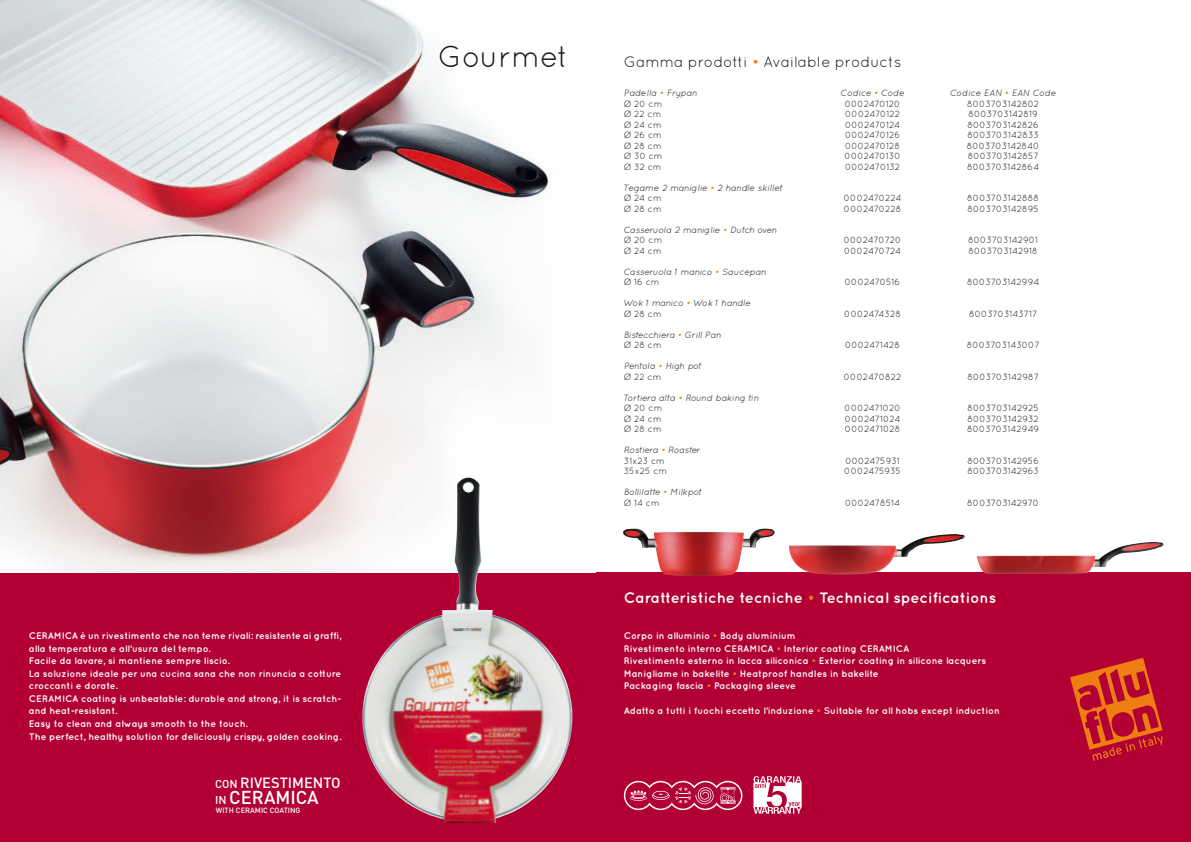
<style>
.page{position:relative;width:1191px;height:842px;background:#fff}
.page>*{position:absolute;margin:0;border:0;box-sizing:border-box;transform-origin:0 0}
.t1{font:30px "Quicksand";letter-spacing:-.01em;color:#1a171c}
.t2{font:500 18.4px "DIN";color:#fff}
.t3{font:700 15px "Quicksand";color:#fff}
.t4{font:15px "Quicksand";color:#1a171c}
.t5{font:500 14.6px "DIN";color:#fff}
.t6{font:700 9.5px/12.5px "Quicksand";color:#fff}
.t7{font:9px/10.5px "Quicksand";color:#1a171c}
.t8{font:italic 9px/10.5px "Quicksand";color:#1a171c}
.t9{font:italic 9px/10.5px "Quicksand";letter-spacing:-.04em;color:#1a171c}
.t10{font:500 7.6px "DIN";color:#fff}
.s1{font-size:11.3px}
.s2{color:#ee7e11}
.s3{font-style:italic}
.s4{font-style:italic;color:#ee7e11}
.s5{font-style:normal}
</style>
<div class="page">
<div style="left:0;top:573px;width:1191px;height:269px;background:#b20035"></div>
<img style="left:0;top:0;width:549px;height:573px">
<svg style="left:1070px;top:658px;width:92px;height:103px"></svg>
<img style="left:361px;top:478px;width:212px;height:345px">
<img style="left:622px;top:528px;width:153px;height:48px">
<img style="left:788px;top:534px;width:177px;height:40px">
<img style="left:976px;top:542px;width:187px;height:31px">
<svg style="left:624px;top:781px;width:118px;height:29px"></svg>
<svg style="left:753px;top:776px;width:48px;height:38px"></svg>
<p class="t6" style="left:29px;top:630px;width:314px">CERAMICA è un rivestimento che non teme rivali: resistente ai graffi, alla temperatura e all’usura del tempo.<br>Facile da lavare, si mantiene sempre liscio.<br>La soluzione ideale per una cucina sana che non rinuncia a cotture croccanti e dorate.<br>CERAMICA coating is unbeatable: durable and strong, it is scratch&shy;and heat-resistant.<br>Easy to clean and always smooth to the touch.<br>The perfect, healthy solution for deliciously crispy, golden cooking.</p>
<h3 class="t5" style="left:215px;top:773px;width:127px"><span class="s1">CON</span> RIVESTIMENTO</h3>
<h2 class="t2" style="left:215px;top:786px;width:105px"><span class="s1">IN</span> CERAMICA</h2>
<p class="t10" style="left:216px;top:806px;width:86px">WITH CERAMIC COATING</p>
<h1 class="t1" style="left:438px;top:39px;width:133px">Gourmet</h1>
<h3 class="t4" style="left:624px;top:53px;width:279px">Gamma prodotti <span class="s2">•</span> Available products</h3>
<p class="t7" style="left:624px;top:88px;width:75px"><span class="s3">Padella</span> <span class="s4">•</span> <span class="s3">Frypan<br></span>Ø 20 cm<br>Ø 22 cm<br>Ø 24 cm<br>Ø 26 cm<br>Ø 28 cm<br>Ø 30 cm<br>Ø 32 cm</p>
<p class="t8" style="left:624px;top:182px;width:161px">Tegame 2 maniglie <span class="s2">•</span> 2 handle skillet<br><span class="s5">Ø 24 cm<br>Ø 28 cm</span></p>
<p class="t8" style="left:624px;top:224px;width:155px">Casseruola 2 maniglie <span class="s2">•</span> Dutch oven<br><span class="s5">Ø 20 cm<br>Ø 24 cm</span></p>
<p class="t8" style="left:624px;top:266px;width:144px">Casseruola 1 manico <span class="s2">•</span> Saucepan<br><span class="s5">Ø 16 cm</span></p>
<p class="t8" style="left:624px;top:298px;width:128px">Wok 1 manico <span class="s2">•</span> Wok 1 handle<br><span class="s5">Ø 28 cm</span></p>
<p class="t8" style="left:624px;top:329px;width:99px">Bistecchiera <span class="s2">•</span> Grill Pan<br><span class="s5">Ø 28 cm</span></p>
<p class="t9" style="left:624px;top:361px;width:80px">Pentola <span class="s2">•</span> High pot<br><span class="s5">Ø 22 cm</span></p>
<p class="t8" style="left:624px;top:392px;width:137px">Tortiera alta <span class="s2">•</span> Round baking tin<br><span class="s5">Ø 20 cm<br>Ø 24 cm<br>Ø 28 cm</span></p>
<p class="t8" style="left:624px;top:445px;width:78px">Rostiera <span class="s2">•</span> Roaster<br><span class="s5">31x23 cm<br>35x25 cm</span></p>
<p class="t8" style="left:624px;top:487px;width:80px">Bollilatte <span class="s2">•</span> Milkpot<br><span class="s5">Ø 14 cm</span></p>
<p class="t7" style="left:840px;top:88px;width:66px;text-align:center"><span class="s3">Codice</span> <span class="s4">•</span> <span class="s3">Code<br></span>0002470120<br>0002470122<br>0002470124<br>0002470126<br>0002470128<br>0002470130<br>0002470132</p>
<p class="t7" style="left:844px;top:193px;width:59px">0002470224<br>0002470228</p>
<p class="t7" style="left:843px;top:235px;width:59px">0002470720<br>0002470724</p>
<p class="t7" style="left:845px;top:277px;width:57px">0002470516</p>
<p class="t7" style="left:844px;top:308px;width:58px">0002474328</p>
<p class="t7" style="left:845px;top:340px;width:57px">0002471428</p>
<p class="t7" style="left:844px;top:371px;width:59px">0002470822</p>
<p class="t7" style="left:844px;top:403px;width:58px;text-align:justify">0002471020<br>0002471024<br>0002471028</p>
<p class="t7" style="left:844px;top:455px;width:58px">0002475931<br>0002475935</p>
<p class="t7" style="left:845px;top:497px;width:57px">0002478514</p>
<p class="t7" style="left:950px;top:88px;width:107px;text-align:center"><span class="s3">Codice EAN</span> <span class="s4">•</span> <span class="s3">EAN Code<br></span>8003703142802<br>8003703142819<br>8003703142826<br>8003703142833<br>8003703142840<br>8003703142857<br>8003703142864</p>
<p class="t7" style="left:967px;top:193px;width:73px">8003703142888<br>8003703142895</p>
<p class="t7" style="left:968px;top:235px;width:71px">8003703142901<br>8003703142918</p>
<p class="t7" style="left:967px;top:277px;width:74px">8003703142994</p>
<p class="t7" style="left:969px;top:308px;width:70px">8003703143717</p>
<p class="t7" style="left:966px;top:340px;width:74px">8003703143007</p>
<p class="t7" style="left:967px;top:371px;width:73px">8003703142987</p>
<p class="t7" style="left:967px;top:403px;width:74px;text-align:justify">8003703142925<br>8003703142932<br>8003703142949</p>
<p class="t7" style="left:967px;top:455px;width:73px">8003703142956<br>8003703142963</p>
<p class="t7" style="left:967px;top:497px;width:73px">8003703142970</p>
<h3 class="t3" style="left:624px;top:588px;width:374px">Caratteristiche tecniche <span class="s2">•</span> Technical specifications</h3>
<p class="t6" style="left:624px;top:630px;width:364px">Corpo in alluminio <span class="s2">•</span> Body aluminium<br>Rivestimento interno CERAMICA <span class="s2">•</span> Interior coating CERAMICA<br>Rivestimento esterno in lacca siliconica <span class="s2">•</span> Exterior coating in silicone lacquers Manigliame in bakelite <span class="s2">•</span> Heatproof handles in bakelite<br>Packaging fascia <span class="s2">•</span> Packaging sleeve</p>
<p class="t6" style="left:624px;top:705px;width:377px">Adatto a tutti i fuochi eccetto l’induzione <span class="s2">•</span> Suitable for all hobs except induction</p>
</div>
